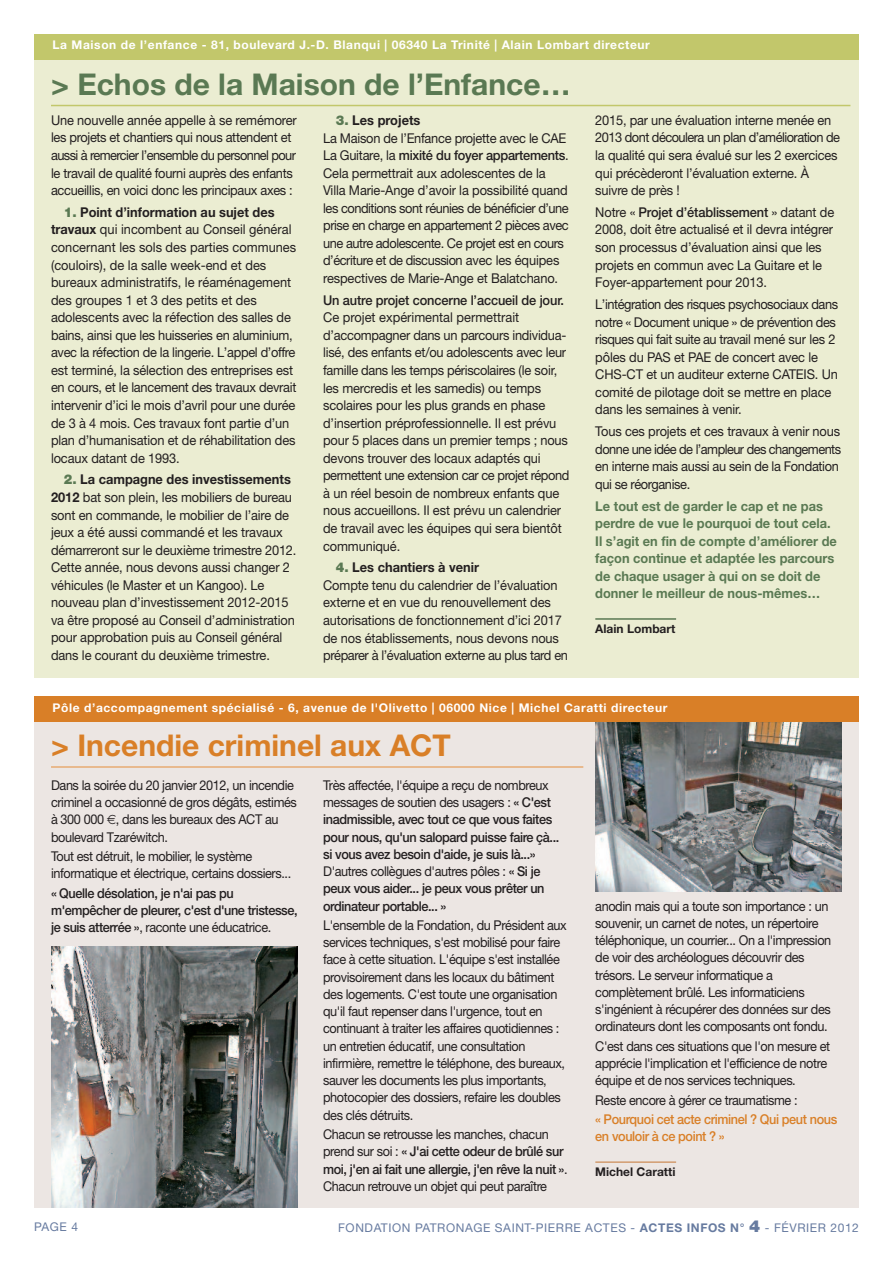
<style>
.page{position:relative;width:893px;height:1263px;background:#fff}
.page>*{position:absolute;margin:0;border:0;box-sizing:border-box;transform-origin:0 0}
.t1{font:700 30px "Helvetica Neue";color:#5a7953}
.t2{font:700 30px "Helvetica Neue";color:#d97f27}
.t3{font:13.5px/17.5px "Helvetica Neue";letter-spacing:-.02em;color:#231f20;scale:.95 1}
.t4{font:13.5px/17.2px "Helvetica Neue";letter-spacing:-.02em;color:#231f20;scale:.94 1}
.t5{font:500 13.5px/17.2px "Helvetica Neue";letter-spacing:-.03em;color:#231f20;scale:.94 1}
.t6{font:700 13.5px/17.5px "Helvetica Neue";color:#5a7953;scale:.95 1}
.t7{font:500 13.5px/17.2px "Helvetica Neue";letter-spacing:-.03em;color:#d97f27;scale:.94 1}
.t8{font:500 13.5px "Helvetica Neue";letter-spacing:-.01em;color:#231f20;scale:.95 1}
.t9{font:700 12px "Helvetica Neue";letter-spacing:.05em;color:#fff}
.t10{font:12px "Helvetica Neue";letter-spacing:.05em;color:#677ba0}
.t11{font:700 12px "Helvetica Neue";color:#231f20}
.s1{font-weight:900;color:#5a7953}
.s2{font-weight:700}
.s3{font-weight:500}
.s4{font-weight:400}
.s5{font-weight:900;font-size:16.5px}
</style>
<div class="page">
<div style="left:34px;top:34px;width:825px;height:644px;background:#ebedd2"></div>
<div style="left:34px;top:34px;width:825px;height:26px;background:#c2c76b"></div>
<hr style="left:595px;top:618px;width:81px;height:2px;background:#5a7953">
<hr style="left:51px;top:105px;width:799px;height:1px;background:#c2c76b">
<div style="left:34px;top:697px;width:825px;height:511px;background:#ece6e3"></div>
<hr style="left:595px;top:1161px;width:81px;height:2px;background:#d29c6f">
<hr style="left:51px;top:766px;width:532px;height:2px;background:#e7ab72">
<img style="left:595px;top:722px;width:247px;height:169px">
<img style="left:51px;top:947px;width:247px;height:261px">
<div style="left:34px;top:696px;width:825px;height:26px;background:#d97f27"></div>
<p class="t9" style="left:53px;top:41px;width:599px">La Maison de l’enfance - 81, boulevard J.-D. Blanqui | 06340 La Trinité | Alain Lombart directeur</p>
<h1 class="t1" style="left:51px;top:73px;width:521px">&gt; Echos de la Maison de l’Enfance…</h1>
<p class="t3" style="left:323px;top:113px;width:260px;text-indent:13px"><span class="s1">3.</span> <span class="s2">Les projets<br></span>La Maison de l’Enfance projette avec le CAE La Guitare, la <span class="s3">mixité du foyer appartements</span>.<br>Cela permettrait aux adolescentes de la Villa Marie-Ange d’avoir la possibilité quand les conditions sont réunies de bénéficier d’une prise en charge en appartement 2 pièces avec une autre adolescente. Ce projet est en cours d’écriture et de discussion avec les équipes respectives de Marie-Ange et Balatchano.</p>
<p class="t8" style="left:323px;top:295px;width:255px">Un autre projet concerne l’accueil de jour.</p>
<p class="t3" style="left:323px;top:310px;width:261px">Ce projet expérimental permettrait d’accompagner dans un parcours individua&shy;lisé, des enfants et/ou adolescents avec leur famille dans les temps périscolaires (le soir, les mercredis et les samedis) ou temps scolaires pour les plus grands en phase d’insertion préprofessionnelle. Il est prévu pour 5 places dans un premier temps ; nous devons trouver des locaux adaptés qui permettent une extension car ce projet répond à un réel besoin de nombreux enfants que nous accueillons. Il est prévu un calendrier de travail avec les équipes qui sera bientôt communiqué.</p>
<p class="t3" style="left:323px;top:560px;width:259px;text-indent:13px"><span class="s1">4.</span> <span class="s2">Les chantiers à venir<br></span>Compte tenu du calendrier de l’évaluation externe et en vue du renouvellement des autorisations de fonctionnement d’ici 2017 de nos établissements, nous devons nous préparer à l’évaluation externe au plus tard en</p>
<p class="t3" style="left:51px;top:113px;width:260px">Une nouvelle année appelle à se remémorer les projets et chantiers qui nous attendent et aussi à remercier l’ensemble du personnel pour le travail de qualité fourni auprès des enfants accueillis, en voici donc les principaux axes :</p>
<p class="t3" style="left:51px;top:205px;width:260px;text-indent:13px"><span class="s1">1.</span> <span class="s2">Point d’information au sujet des travaux</span> qui incombent au Conseil général concernant les sols des parties communes (couloirs), de la salle week-end et des bureaux administratifs, le réaménagement des groupes 1 et 3 des petits et des adolescents avec la réfection des salles de bains, ainsi que les huisseries en aluminium, avec la réfection de la lingerie. L’appel d’offre est terminé, la sélection des entreprises est en cours, et le lancement des travaux devrait intervenir d’ici le mois d’avril pour une durée de 3 à 4 mois. Ces travaux font partie d’un plan d’humanisation et de réhabilitation des locaux datant de 1993.</p>
<p class="t3" style="left:51px;top:472px;width:260px;text-indent:13px"><span class="s1">2.</span> <span class="s2">La campagne des investissements 2012</span> bat son plein, les mobiliers de bureau sont en commande, le mobilier de l’aire de jeux a été aussi commandé et les travaux démarreront sur le deuxième trimestre 2012.<br>Cette année, nous devons aussi changer 2 véhicules (le Master et un Kangoo). Le nouveau plan d’investissement 2012-2015 va être proposé au Conseil d’administration pour approbation puis au Conseil général dans le courant du deuxième trimestre.</p>
<p class="t3" style="left:595px;top:113px;width:259px">2015, par une évaluation interne menée en 2013 dont découlera un plan d’amélioration de la qualité qui sera évalué sur les 2 exercices qui précèderont l’évaluation externe. À suivre de près !</p>
<p class="t3" style="left:595px;top:205px;width:253px">Notre « <span class="s3">Projet d’établissement</span> » datant de 2008, doit être actualisé et il devra intégrer son processus d’évaluation ainsi que les projets en commun avec La Guitare et le Foyer-appartement pour 2013.</p>
<p class="t3" style="left:595px;top:297px;width:257px">L’intégration des risques psychosociaux dans notre « Document unique » de prévention des risques qui fait suite au travail mené sur les 2 pôles du PAS et PAE de concert avec le CHS-CT et un auditeur externe CATEIS. Un comité de pilotage doit se mettre en place dans les semaines à venir.</p>
<p class="t3" style="left:595px;top:424px;width:260px">Tous ces projets et ces travaux à venir nous donne une idée de l’ampleur des changements en interne mais aussi au sein de la Fondation qui se réorganise.</p>
<p class="t6" style="left:595px;top:498px;width:256px">Le tout est de garder le cap et ne pas perdre de vue le pourquoi de tout cela.<br>Il s’agit en fin de compte d’améliorer de façon continue et adaptée les parcours de chaque usager à qui on se doit de donner le meilleur de nous-mêmes…</p>
<p class="t11" style="left:595px;top:624px;width:82px">Alain Lombart</p>
<p class="t9" style="left:53px;top:703px;width:616px">Pôle d’accompagnement spécialisé - 6, avenue de l'Olivetto | 06000 Nice | Michel Caratti directeur</p>
<h1 class="t2" style="left:51px;top:735px;width:401px">&gt; Incendie criminel aux ACT</h1>
<p class="t4" style="left:51px;top:778px;width:263px">Dans la soirée du 20 janvier 2012, un incendie criminel a occasionné de gros dégâts, estimés à 300 000 , dans les bureaux des ACT au boulevard Tzaréwitch.</p>
<p class="t4" style="left:51px;top:849px;width:257px">Tout est détruit, le mobilier, le système informatique et électrique, certains dossiers...</p>
<p class="t5" style="left:51px;top:885px;width:264px">« Quelle désolation, je n'ai pas pu m'empêcher de pleurer, c'est d'une tristesse, je suis atterrée »<span class="s4">, raconte une éducatrice.</span></p>
<p class="t5" style="left:323px;top:778px;width:253px"><span class="s4">Très affectée, l'équipe a reçu de nombreux messages de soutien des usagers :</span> « C'est inadmissible, avec tout ce que vous faites pour nous, qu'un salopard puisse faire çà... si vous avez besoin d'aide, je suis là...» <span class="s4">D'autres collègues d'autres pôles :</span> « Si je peux vous aider... je peux vous prêter un ordinateur portable... »</p>
<p class="t4" style="left:323px;top:918px;width:261px">L'ensemble de la Fondation, du Président aux services techniques, s'est mobilisé pour faire face à cette situation. L'équipe s'est installée provisoirement dans les locaux du bâtiment des logements. C'est toute une organisation qu'il faut repenser dans l'urgence, tout en continuant à traiter les affaires quotidiennes : un entretien éducatif, une consultation infirmière, remettre le téléphone, des bureaux, sauver les documents les plus importants, photocopier des dossiers, refaire les doubles des clés détruits.</p>
<p class="t4" style="left:323px;top:1127px;width:262px">Chacun se retrousse les manches, chacun prend sur soi : <span class="s3">« J'ai cette odeur de brûlé sur moi, j'en ai fait une allergie, j'en rêve la nuit »</span>.<br>Chacun retrouve un objet qui peut paraître</p>
<p class="t4" style="left:595px;top:898px;width:253px">anodin mais qui a toute son importance : un souvenir, un carnet de notes, un répertoire téléphonique, un courrier... On a l'impression de voir des archéologues découvrir des trésors. Le serveur informatique a complètement brûlé. Les informaticiens s'ingénient à récupérer des données sur des ordinateurs dont les composants ont fondu.</p>
<p class="t4" style="left:595px;top:1038px;width:251px">C'est dans ces situations que l'on mesure et apprécie l'implication et l'efficience de notre équipe et de nos services techniques.</p>
<p class="t4" style="left:595px;top:1092px;width:217px">Reste encore à gérer ce traumatisme :</p>
<p class="t7" style="left:595px;top:1112px;width:259px">« Pourquoi cet acte criminel ? Qui peut nous en vouloir à ce point ? »</p>
<p class="t11" style="left:595px;top:1168px;width:82px">Michel Caratti</p>
<p class="t10" style="left:34px;top:1223px;width:46px">PAGE 4</p>
<p class="t10" style="left:338px;top:1224px;width:522px">FONDATION PATRONAGE SAINT-PIERRE ACTES - <span class="s2">ACTES INFOS N°</span> <span class="s5">4</span> - FÉVRIER 2012</p>
</div>
